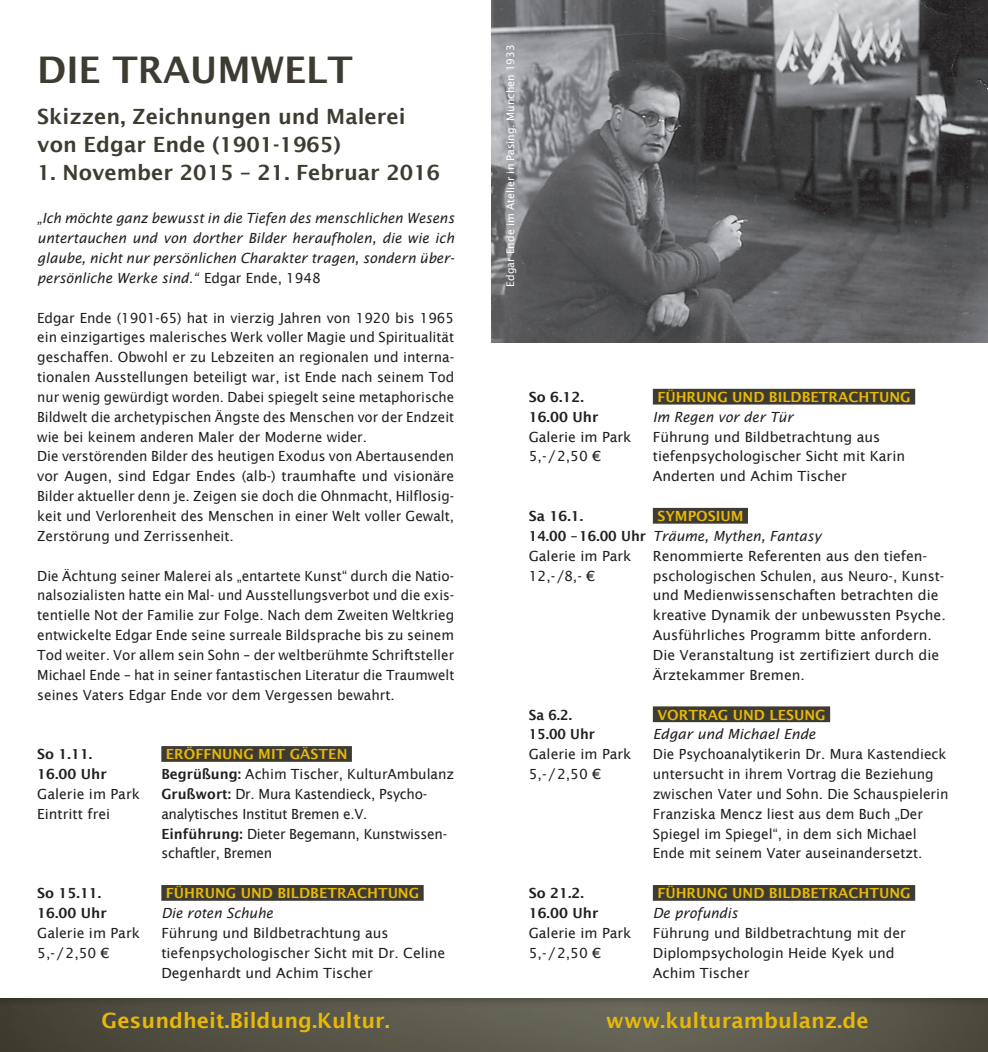
<style>
.page{position:relative;width:988px;height:1052px;background:#fff}
.page>*{position:absolute;margin:0;border:0;box-sizing:border-box;transform-origin:0 0}
.t1{font:600 36.75px "Lucida Sans";color:#3e3c32}
.t2{font:600 21px/28px "Lucida Sans";color:#3e3c32}
.t3{font:600 21px "Lucida Sans";color:#e8b809}
.t4{font:14px/19.8px "Lucida Sans";color:#231f20}
.t5{font:italic 14px/19.8px "Lucida Sans";color:#231f20;text-align:justify;scale:.96 1}
.t6{font:14px/19.8px "Lucida Sans";letter-spacing:-.02em;color:#231f20}
.t7{font:600 14px "Lucida Sans";color:#e8b809}
.t8{font:600 14px/19.8px "Lucida Sans";color:#231f20}
.t9{font:italic 14px "Lucida Sans";color:#231f20}
.t10{font:600 14px/19.8px "Lucida Sans";color:#231f20;scale:.95 1}
.t11{font:10.5px "Lucida Sans";color:#fff}
.s1{font-style:normal}
.s2{font-weight:600;color:#e8b809}
.s3{font-weight:600}
</style>
<div class="page">
<img style="left:0;top:998px;width:491px;height:54px">
<img style="left:491px;top:998px;width:496px;height:54px">
<img style="left:491px;top:0;width:496px;height:342px">
<div style="left:161px;top:746px;width:191px;height:16px;background:#3e3c32"></div>
<div style="left:652px;top:508px;width:95px;height:15px;background:#3e3c32"></div>
<div style="left:652px;top:706px;width:177px;height:16px;background:#3e3c32"></div>
<div style="left:161px;top:885px;width:262px;height:15px;background:#3e3c32"></div>
<div style="left:652px;top:389px;width:262px;height:15px;background:#3e3c32"></div>
<div style="left:652px;top:885px;width:262px;height:15px;background:#3e3c32"></div>
<h1 class="t1" style="left:37px;top:49px;width:317px">DIE TRAUMWELT</h1>
<h2 class="t2" style="left:37px;top:102px;width:370px">Skizzen, Zeichnungen und Malerei von Edgar Ende (1901-1965)</h2>
<h2 class="t2" style="left:37px;top:158px;width:404px">1. November 2015 – 21. Februar 2016</h2>
<p class="t5" style="left:37px;top:208px;width:436px">„Ich möchte ganz bewusst in die Tiefen des menschlichen Wesens untertauchen und von dorther Bilder heraufholen, die wie ich glaube, nicht nur persönlichen Charakter tragen, sondern über&shy;persönliche Werke sind.“ <span class="s1">Edgar Ende, 1948</span></p>
<p class="t4" style="left:37px;top:308px;width:418px">Edgar Ende (1901-65) hat in vierzig Jahren von 1920 bis 1965 ein einzigartiges malerisches Werk voller Magie und Spiritualität geschaffen. Obwohl er zu Lebzeiten an regionalen und interna&shy;tionalen Ausstellungen beteiligt war, ist Ende nach seinem Tod nur wenig gewürdigt worden. Dabei spiegelt seine metaphorische Bildwelt die archetypischen Ängste des Menschen vor der Endzeit wie bei keinem anderen Maler der Moderne wider.<br>Die verstörenden Bilder des heutigen Exodus von Abertausenden vor Augen, sind Edgar Endes (alb-) traumhafte und visionäre Bilder aktueller denn je. Zeigen sie doch die Ohnmacht, Hilflosig&shy;keit und Verlorenheit des Menschen in einer Welt voller Gewalt, Zerstörung und Zerrissenheit.</p>
<p class="t4" style="left:37px;top:565px;width:418px;text-align:justify">Die Ächtung seiner Malerei als „entartete Kunst“ durch die Natio&shy;nalsozialisten hatte ein Mal- und Ausstellungsverbot und die exis&shy;tentielle Not der Familie zur Folge. Nach dem Zweiten Weltkrieg entwickelte Edgar Ende seine surreale Bildsprache bis zu seinem Tod weiter. Vor allem sein Sohn – der weltberühmte Schriftsteller Michael Ende – hat in seiner fantastischen Literatur die Traumwelt seines Vaters Edgar Ende vor dem Vergessen bewahrt.</p>
<p class="t8" style="left:37px;top:744px;width:71px">So 1.11.<br>16.00 Uhr</p>
<p class="t4" style="left:37px;top:784px;width:104px">Galerie im Park<br>Eintritt frei</p>
<p class="t8" style="left:37px;top:883px;width:71px">So 15.11.<br>16.00 Uhr</p>
<p class="t4" style="left:37px;top:923px;width:104px">Galerie im Park<br>5,- / 2,50 €</p>
<p class="t6" style="left:161px;top:744px;width:294px;text-indent:4px"><span class="s2">ERÖFFNUNG MIT GÄSTEN<br></span><span class="s3">Begrüßung:</span> Achim Tischer, KulturAmbulanz <span class="s3">Grußwort:</span> Dr. Mura Kastendieck, Psycho&shy;analytisches Institut Bremen e.V.<br><span class="s3">Einführung:</span> Dieter Begemann, Kunstwissen&shy;schaftler, Bremen</p>
<p class="t7" style="left:166px;top:885px;width:255px">FÜHRUNG UND BILDBETRACHTUNG</p>
<p class="t9" style="left:161px;top:905px;width:113px">Die roten Schuhe</p>
<p class="t4" style="left:161px;top:923px;width:285px">Führung und Bildbetrachtung aus tiefenpsychologischer Sicht mit Dr. Celine<br>Degenhardt und Achim Tischer</p>
<p class="t11" style="left:504px;top:286px;width:243px;rotate:-90deg">Edgar Ende im Atelier in Pasing. München 1933</p>
<p class="t8" style="left:528px;top:387px;width:71px">So 6.12.<br>16.00 Uhr</p>
<p class="t4" style="left:528px;top:427px;width:104px">Galerie im Park<br>5,- / 2,50 €</p>
<p class="t7" style="left:657px;top:389px;width:255px">FÜHRUNG UND BILDBETRACHTUNG</p>
<p class="t9" style="left:652px;top:409px;width:142px">Im Regen vor der Tür</p>
<p class="t4" style="left:652px;top:427px;width:254px">Führung und Bildbetrachtung aus tiefenpsychologischer Sicht mit Karin<br>Anderten und Achim Tischer</p>
<p class="t8" style="left:528px;top:506px;width:119px">Sa 16.1.<br>14.00 – 16.00 Uhr</p>
<p class="t4" style="left:528px;top:546px;width:104px">Galerie im Park<br>12,- /8,- €</p>
<p class="t7" style="left:657px;top:508px;width:88px">SYMPOSIUM</p>
<p class="t9" style="left:652px;top:528px;width:170px">Träume, Mythen, Fantasy</p>
<p class="t4" style="left:652px;top:546px;width:294px">Renommierte Referenten aus den tiefen&shy;pschologischen Schulen, aus Neuro-, Kunst&shy;und Medienwissenschaften betrachten die kreative Dynamik der unbewussten Psyche.<br>Ausführliches Programm bitte anfordern.<br>Die Veranstaltung ist zertifiziert durch die Ärztekammer Bremen.</p>
<p class="t10" style="left:528px;top:704px;width:71px">Sa 6.2.<br>15.00 Uhr</p>
<p class="t4" style="left:528px;top:744px;width:104px">Galerie im Park<br>5,- / 2,50 €</p>
<p class="t8" style="left:528px;top:883px;width:71px">So 21.2.<br>16.00 Uhr</p>
<p class="t4" style="left:528px;top:923px;width:104px">Galerie im Park<br>5,- / 2,50 €</p>
<p class="t7" style="left:657px;top:706px;width:170px">VORTRAG UND LESUNG</p>
<p class="t9" style="left:652px;top:726px;width:164px">Edgar und Michael Ende</p>
<p class="t4" style="left:652px;top:744px;width:297px">Die Psychoanalytikerin Dr. Mura Kastendieck untersucht in ihrem Vortrag die Beziehung zwischen Vater und Sohn. Die Schauspielerin Franziska Mencz liest aus dem Buch „Der Spiegel im Spiegel“, in dem sich Michael Ende mit seinem Vater auseinandersetzt.</p>
<p class="t7" style="left:657px;top:885px;width:255px">FÜHRUNG UND BILDBETRACHTUNG</p>
<p class="t9" style="left:652px;top:905px;width:86px">De profundis</p>
<p class="t4" style="left:652px;top:923px;width:254px">Führung und Bildbetrachtung mit der<br>Diplompsychologin Heide Kyek und<br>Achim Tischer</p>
<h2 class="t3" style="left:102px;top:1008px;width:289px">Gesundheit.Bildung.Kultur.</h2>
<h2 class="t3" style="left:605px;top:1008px;width:264px">www.kulturambulanz.de</h2>
</div>
